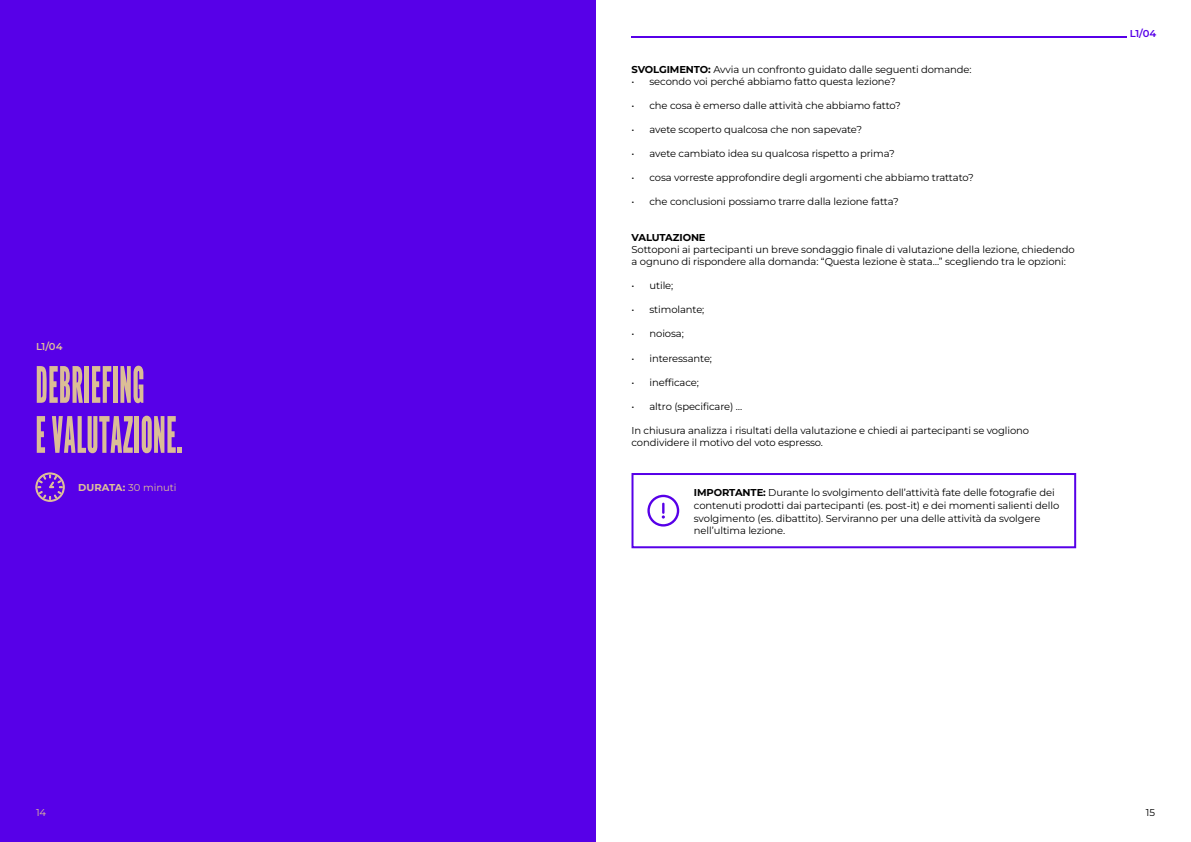
<style>
.page{position:relative;width:1191px;height:842px;background:#fff}
.page>*{position:absolute;margin:0;border:0;box-sizing:border-box;transform-origin:0 0}
.t1{font:condensed 50px/50px "League Gothic";color:#dbbd96}
.t2{font:10px/12px "Montserrat";letter-spacing:-.01em;color:#000}
.t3{font:10px "Montserrat";color:#debf99}
.t4{font:700 10px "Montserrat";letter-spacing:-.01em;color:#000}
.t5{font:600 10px "Montserrat";color:#debf99}
.t6{font:600 10px "Montserrat";color:#5700e8}
.s1{font-weight:700}
</style>
<div class="page">
<div style="left:0;top:0;width:595px;height:842px;background:#5700e8"></div>
<svg style="left:36px;top:473px;width:29px;height:29px"></svg>
<hr style="left:631px;top:36px;width:495px;height:1px;background:#5700e8">
<svg style="left:647px;top:495px;width:32px;height:31px"></svg>
<div style="left:631px;top:473px;width:445px;height:75px;border:2px solid #5700e8"></div>
<p class="t5" style="left:36px;top:340px;width:28px">L1/04</p>
<h1 class="t1" style="left:36px;top:360px;width:149px">DEBRIEFING<br>E VALUTAZIONE.</h1>
<p class="t3" style="left:78px;top:481px;width:100px"><span class="s1">DURATA:</span> 30 minuti</p>
<p class="t3" style="left:36px;top:806px;width:12px">14</p>
<p class="t2" style="left:631px;top:64px;width:342px"><span class="s1">SVOLGIMENTO:</span> Avvia un confronto guidato dalle seguenti domande:</p>
<p class="t2" style="left:631px;top:76px;width:266px">• secondo voi perché abbiamo fatto questa lezione?</p>
<p class="t2" style="left:631px;top:100px;width:271px">• che cosa è emerso dalle attività che abbiamo fatto?</p>
<p class="t2" style="left:631px;top:124px;width:232px">• avete scoperto qualcosa che non sapevate?</p>
<p class="t2" style="left:631px;top:148px;width:265px">• avete cambiato idea su qualcosa rispetto a prima?</p>
<p class="t2" style="left:631px;top:172px;width:344px">• cosa vorreste approfondire degli argomenti che abbiamo trattato?</p>
<p class="t2" style="left:631px;top:196px;width:269px">• che conclusioni possiamo trarre dalla lezione fatta?</p>
<p class="t4" style="left:631px;top:231px;width:76px">VALUTAZIONE</p>
<p class="t2" style="left:631px;top:244px;width:445px">Sottoponi ai partecipanti un breve sondaggio finale di valutazione della lezione, chiedendo a ognuno di rispondere alla domanda: “Questa lezione è stata…” scegliendo tra le opzioni:</p>
<p class="t2" style="left:631px;top:280px;width:43px">• utile;</p>
<p class="t2" style="left:631px;top:304px;width:74px">• stimolante;</p>
<p class="t2" style="left:631px;top:328px;width:54px">• noiosa;</p>
<p class="t2" style="left:631px;top:352px;width:82px">• interessante;</p>
<p class="t2" style="left:631px;top:376px;width:69px">• inefficace;</p>
<p class="t2" style="left:631px;top:400px;width:112px">• altro (specificare) …</p>
<p class="t2" style="left:631px;top:424px;width:399px">In chiusura analizza i risultati della valutazione e chiedi ai partecipanti se vogliono condividere il motivo del voto espresso.</p>
<p class="t2" style="left:694px;top:486px;width:367px;line-height:13px"><span class="s1">IMPORTANTE:</span> Durante lo svolgimento dell’attività fate delle fotografie dei contenuti prodotti dai partecipanti (es. post-it) e dei momenti salienti dello svolgimento (es. dibattito). Serviranno per una delle attività da svolgere</p>
<p class="t2" style="left:694px;top:524px;width:93px">nell’ultima lezione.</p>
<p class="t6" style="left:1129px;top:27px;width:28px">L1/04</p>
<p class="t2" style="left:1145px;top:806px;width:11px">15</p>
</div>
